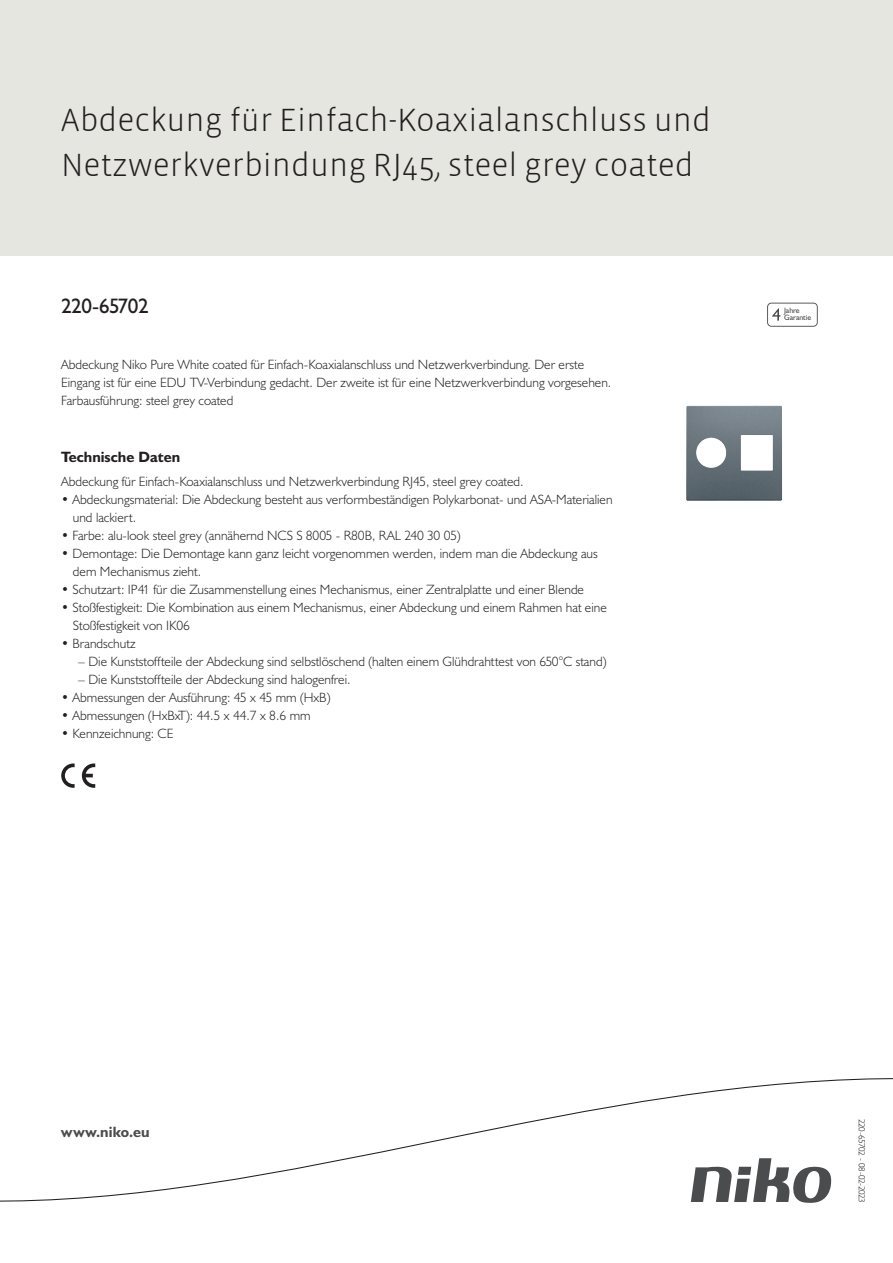
<style>
.page{position:relative;width:893px;height:1263px;background:#fff}
.page>*{position:absolute;margin:0;border:0;box-sizing:border-box;transform-origin:0 0}
.Title_datasheets{font:300 33px/45px "Vista Sans";color:#231f20}
.Article_number{font:21px "Humanist 521 BT";letter-spacing:-.025em;color:#231f20}
.Titles_parts{font:700 15px "Humanist 521 BT";color:#231f20}
.titel_afbeelding{font:700 15px "Humanist 521 BT";letter-spacing:.005em;color:#4b4c4d}
.USP_Bullets{font:300 13.5px/18px "Humanist 521 BT";color:#231f20}
.Platte_tekst_CAB{font:300 13.5px/18px "Humanist 521 BT";color:#231f20}
.USP_Bullets_level_2{font:300 13.5px "Humanist 521 BT";color:#231f20}
.Revision{font:300 9px "Humanist 521 BT";letter-spacing:-.05em;color:#231f20}
.t1{font:7.8px/7.8px "Humanist 521 BT";color:#4b4c4d}
</style>
<div class="page">
<div style="left:0;top:0;width:893px;height:255px;background:#e6e6e0"></div>
<svg style="left:82px;top:763px;width:13px;height:25px"></svg>
<svg style="left:61px;top:763px;width:14px;height:25px"></svg>
<svg style="left:767px;top:303px;width:51px;height:24px"></svg>
<svg style="left:0;top:1078px;width:893px;height:125px"></svg>
<img style="left:686px;top:405px;width:96px;height:96px">
<p class="Title_datasheets" style="left:61px;top:98px;width:651px">Abdeckung für Einfach-Koaxialanschluss und<br>Netzwerkverbindung RJ45, steel grey coated</p>
<p class="Article_number" style="left:61px;top:293px;width:89px">220-65702</p>
<p class="Platte_tekst_CAB" style="left:61px;top:355px;width:552px">Abdeckung Niko Pure White coated für Einfach-Koaxialanschluss und Netzwerkverbindung. Der erste<br>Eingang ist für eine EDU TV-Verbindung gedacht. Der zweite ist für eine Netzwerkverbindung vorgesehen.<br>Farbausführung: steel grey coated</p>
<p class="Titles_parts" style="left:61px;top:447px;width:120px">Technische Daten</p>
<p class="Platte_tekst_CAB" style="left:61px;top:472px;width:464px">Abdeckung für Einfach-Koaxialanschluss und Netzwerkverbindung RJ45, steel grey coated.</p>
<p class="USP_Bullets" style="left:73px;top:490px;width:541px;text-indent:-12px">• Abdeckungsmaterial: Die Abdeckung besteht aus verformbeständigen Polykarbonat- und ASA-Materialien und lackiert.</p>
<p class="USP_Bullets" style="left:61px;top:526px;width:401px">• Farbe: alu-look steel grey (annähernd NCS S 8005 - R80B, RAL 240 30 05)</p>
<p class="USP_Bullets" style="left:73px;top:544px;width:526px;text-indent:-12px">• Demontage: Die Demontage kann ganz leicht vorgenommen werden, indem man die Abdeckung aus dem Mechanismus zieht.</p>
<p class="USP_Bullets" style="left:61px;top:580px;width:524px">• Schutzart: IP41 für die Zusammenstellung eines Mechanismus, einer Zentralplatte und einer Blende</p>
<p class="USP_Bullets" style="left:73px;top:598px;width:535px;text-indent:-12px">• Stoßfestigkeit: Die Kombination aus einem Mechanismus, einer Abdeckung und einem Rahmen hat eine<br>Stoßfestigkeit von IK06</p>
<p class="USP_Bullets" style="left:61px;top:634px;width:76px">• Brandschutz</p>
<p class="USP_Bullets_level_2" style="left:78px;top:653px;width:530px">– Die Kunststoffteile der Abdeckung sind selbstlöschend (halten einem Glühdrahttest von 650°C stand)</p>
<p class="USP_Bullets_level_2" style="left:78px;top:671px;width:274px">– Die Kunststoffteile der Abdeckung sind halogenfrei.</p>
<p class="USP_Bullets" style="left:61px;top:688px;width:271px">• Abmessungen der Ausführung: 45 x 45 mm (HxB)</p>
<p class="USP_Bullets" style="left:61px;top:706px;width:251px">• Abmessungen (HxBxT): 44.5 x 44.7 x 8.6 mm</p>
<p class="USP_Bullets" style="left:61px;top:724px;width:114px">• Kennzeichnung: CE</p>
<p class="t1" style="left:784px;top:306px;width:29px">Jahre<br>Garantie</p>
<p class="titel_afbeelding" style="left:61px;top:1122px;width:90px">www.niko.eu</p>
<p class="Revision" style="left:868px;top:1119px;width:86px;rotate:90deg">220-65702 - 08-02-2023</p>
</div>
